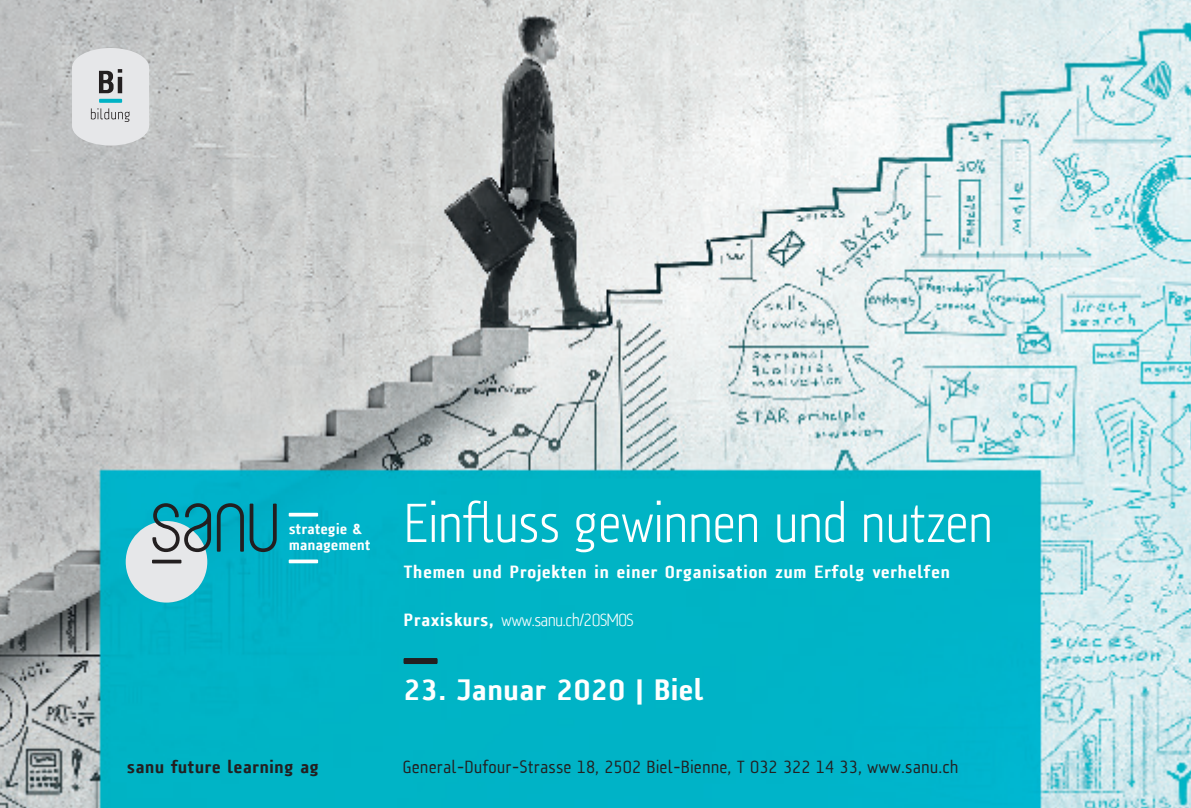
<style>
.page{position:relative;width:1191px;height:808px;background:#fff}
.page>*{position:absolute;margin:0;border:0;box-sizing:border-box;transform-origin:0 0}
.t1{font:300 56px "A Asanu";letter-spacing:-.025em;color:#fff}
.t2{font:900 30px "A Asanu";letter-spacing:-.01em;color:#fff}
.t3{font:18px "A Asanu";color:#231f20}
.Normal_e{font:900 18px "A Asanu";letter-spacing:.01em;color:#fff}
.Normal_e-2{font:300 18px "A Asanu";letter-spacing:-.05em;color:#fff}
.t4{font:900 18px "A Asanu";color:#231f20}
.t5{font:900 15px "A Asanu";letter-spacing:-.015em;color:#fff}
.s1{font-weight:900}
</style>
<div class="page">
<img style="left:0;top:0;width:1191px;height:808px">
<div style="left:126px;top:521px;width:81px;height:81px;background:#e6e7e9;border-radius:50%"></div>
<svg style="left:152px;top:503px;width:59px;height:49px"></svg>
<svg style="left:217px;top:503px;width:27px;height:49px"></svg>
<svg style="left:250px;top:504px;width:27px;height:48px"></svg>
<hr style="left:152px;top:560px;width:29px;height:3px;background:#231f20">
<svg style="left:289px;top:559px;width:29px;height:4px"></svg>
<hr style="left:289px;top:513px;width:29px;height:3px;background:#fff">
<div style="left:403px;top:658px;width:34px;height:6px;background:#231f20"></div>
<svg style="left:72px;top:48px;width:77px;height:98px;background:#d4d7d9"></svg>
<p class="t5" style="left:289px;top:520px;width:75px">strategie &amp;</p>
<p class="t5" style="left:289px;top:536px;width:84px">management</p>
<p class="t1" style="left:403px;top:493px;width:592px">Einfluss gewinnen und nutzen</p>
<p class="Normal_e" style="left:403px;top:562px;width:548px">Themen und Projekten in einer Organisation zum Erfolg verhelfen</p>
<p class="Normal_e-2" style="left:403px;top:610px;width:232px"><span class="s1">Praxiskurs,</span> www.sanu.ch/20SMOS</p>
<p class="t2" style="left:403px;top:673px;width:302px">23. Januar 2020 | Biel</p>
<p class="t4" style="left:127px;top:757px;width:194px">sanu future learning ag</p>
<p class="t3" style="left:403px;top:757px;width:557px">General-Dufour-Strasse 18, 2502 Biel-Bienne, T 032 322 14 33, www.sanu.ch</p>
</div>
